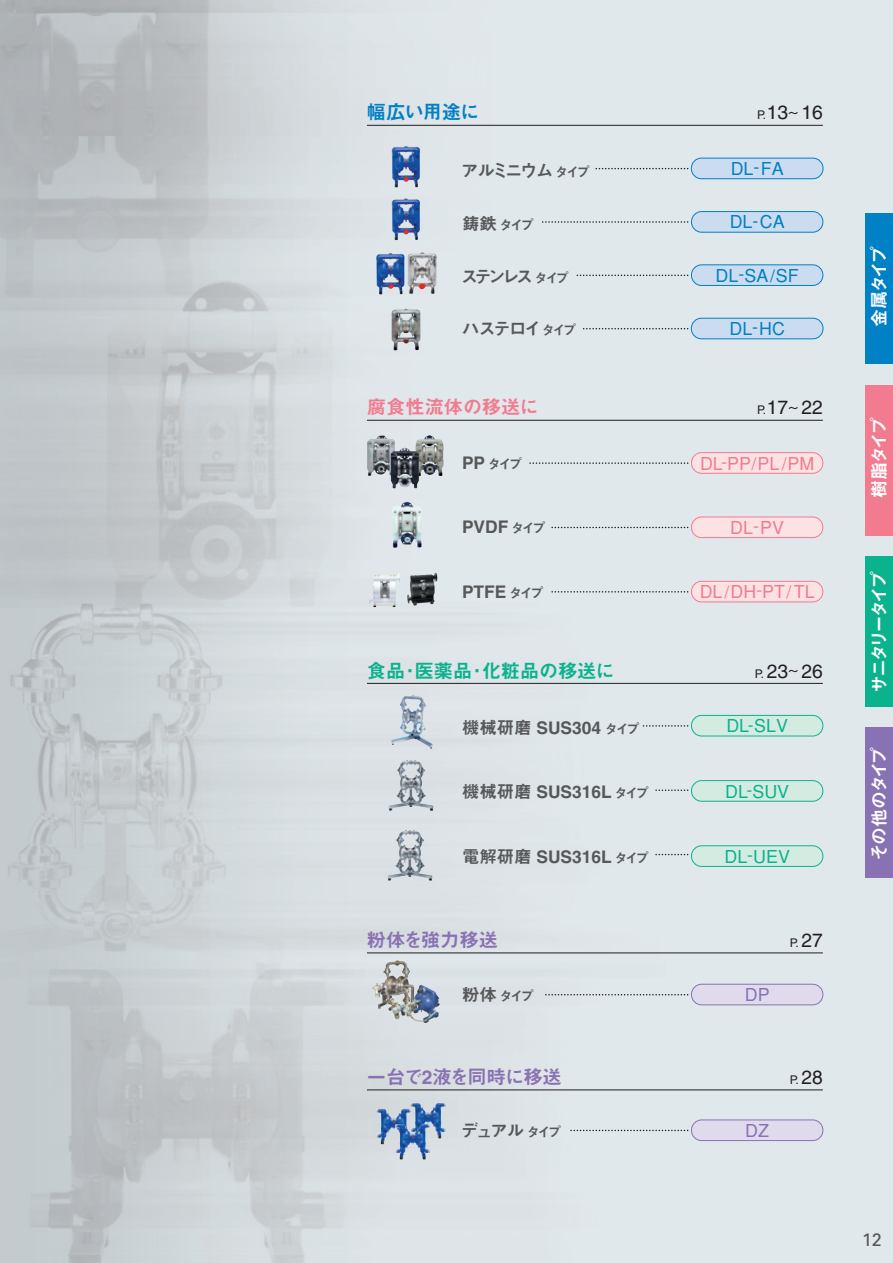
<style>
.page{position:relative;width:893px;height:1263px;background:#fff}
.page>*{position:absolute;margin:0;border:0;box-sizing:border-box;transform-origin:0 0}
.t1{font:19.2px "Helvetica";color:#231f20}
.t2{font:19.2px "Midashi Go MB31";color:#0ab38d}
.t3{font:19.2px "Midashi Go MB31";letter-spacing:-.05em;color:#8972b3}
.t4{font:19.2px "Midashi Go MB31";color:#f27b8f}
.t5{font:19.2px "Midashi Go MB31";letter-spacing:-.005em;color:#8972b3}
.t6{font:19.2px "Midashi Go MB31";letter-spacing:-.04em;color:#0080c5}
.t7{font:18px "Midashi Go MB31";letter-spacing:-.16em;color:#fff}
.t8{font:18px "Midashi Go MB31";letter-spacing:-.18em;color:#fff}
.t9{font:18px "Midashi Go MB31";letter-spacing:-.11em;color:#fff}
.t10{font:18px "Univers";color:#57585a}
.t11{font:500 17.85px "Gothic BBB";color:#f27b8f}
.t12{font:500 17.85px "Gothic BBB";color:#0080c5}
.t13{font:500 17.85px "Gothic BBB";color:#0ab38d}
.t14{font:500 17.85px "Gothic BBB";color:#8972b3}
.t15{font:17.4px "Midashi Go MB31";color:#57585a}
.t16{font:13.5px "Midashi Go MB31";letter-spacing:-.205em;color:#57585a}
.t17{font:12px "Helvetica";color:#231f20}
.s1{font-size:12px}
.s2{font-family:"Futo Go B101";font-weight:700;font-size:10.5px}
.s3{font-size:13.5px}
.s4{font-size:17.4px}
.s5{font-size:19.2px}
</style>
<div class="page">
<img style="left:0;top:0;width:892px;height:1263px">
<div style="left:865px;top:214px;width:28px;height:150px;background:#0080c5"></div>
<div style="left:865px;top:385px;width:28px;height:150px;background:#f27b8f"></div>
<div style="left:865px;top:556px;width:28px;height:150px;background:#0ab38d"></div>
<div style="left:865px;top:728px;width:28px;height:150px;background:#8972b3"></div>
<img style="left:388px;top:760px;width:46px;height:51px">
<img style="left:387px;top:829px;width:45px;height:52px">
<img style="left:376px;top:253px;width:23px;height:42px">
<img style="left:392px;top:198px;width:22px;height:42px">
<img style="left:392px;top:146px;width:22px;height:41px">
<img style="left:407px;top:251px;width:31px;height:43px">
<img style="left:367px;top:436px;width:28px;height:40px">
<img style="left:415px;top:435px;width:29px;height:41px">
<img style="left:391px;top:447px;width:28px;height:41px">
<img style="left:392px;top:501px;width:30px;height:47px">
<img style="left:391px;top:695px;width:42px;height:54px">
<img style="left:407px;top:573px;width:30px;height:33px">
<img style="left:369px;top:573px;width:31px;height:34px">
<img style="left:411px;top:1103px;width:35px;height:35px">
<img style="left:376px;top:1109px;width:35px;height:35px">
<img style="left:395px;top:1124px;width:35px;height:35px">
<img style="left:372px;top:960px;width:45px;height:56px">
<img style="left:392px;top:985px;width:48px;height:38px">
<img style="left:391px;top:308px;width:30px;height:42px">
<div style="left:691px;top:158px;width:132px;height:21px;background:#ccdcf0;border:1px solid #0080c5;border-radius:10px"></div>
<div style="left:691px;top:452px;width:132px;height:22px;background:#fce2e3;border:1px solid #f27b8f;border-radius:10px"></div>
<div style="left:691px;top:517px;width:132px;height:21px;background:#fce2e3;border:1px solid #f27b8f;border-radius:10px"></div>
<div style="left:691px;top:581px;width:132px;height:21px;background:#fce2e3;border:1px solid #f27b8f;border-radius:10px"></div>
<div style="left:691px;top:715px;width:132px;height:21px;background:#d4ebe2;border:1px solid #0ab38d;border-radius:10px"></div>
<div style="left:691px;top:984px;width:132px;height:21px;background:#e0dbec;border:1px solid #8972b3;border-radius:10px"></div>
<div style="left:691px;top:780px;width:132px;height:21px;background:#d4ebe2;border:1px solid #0ab38d;border-radius:10px"></div>
<div style="left:691px;top:845px;width:132px;height:22px;background:#d4ebe2;border:1px solid #0ab38d;border-radius:10px"></div>
<div style="left:691px;top:211px;width:132px;height:22px;background:#ccdcf0;border:1px solid #0080c5;border-radius:10px"></div>
<div style="left:691px;top:318px;width:132px;height:21px;background:#ccdcf0;border:1px solid #0080c5;border-radius:10px"></div>
<div style="left:691px;top:264px;width:132px;height:22px;background:#ccdcf0;border:1px solid #0080c5;border-radius:10px"></div>
<svg style="left:596px;top:168px;width:92px;height:1px"></svg>
<svg style="left:540px;top:221px;width:148px;height:2px"></svg>
<svg style="left:583px;top:328px;width:105px;height:1px"></svg>
<svg style="left:527px;top:462px;width:161px;height:2px"></svg>
<svg style="left:551px;top:591px;width:137px;height:1px"></svg>
<svg style="left:551px;top:527px;width:137px;height:1px"></svg>
<svg style="left:642px;top:725px;width:46px;height:2px"></svg>
<svg style="left:654px;top:854px;width:34px;height:1px"></svg>
<svg style="left:654px;top:789px;width:34px;height:2px"></svg>
<svg style="left:543px;top:994px;width:145px;height:1px"></svg>
<div style="left:691px;top:1119px;width:132px;height:22px;background:#e0dbec;border:1px solid #8972b3;border-radius:10px"></div>
<svg style="left:569px;top:1130px;width:119px;height:1px"></svg>
<svg style="left:575px;top:275px;width:113px;height:1px"></svg>
<hr style="left:367px;top:125px;width:456px;height:1px;background:#231f20">
<hr style="left:367px;top:420px;width:456px;height:1px;background:#231f20">
<hr style="left:367px;top:683px;width:456px;height:1px;background:#231f20">
<hr style="left:367px;top:953px;width:456px;height:1px;background:#231f20">
<hr style="left:367px;top:1090px;width:456px;height:1px;background:#231f20">
<svg style="left:892px;top:0;width:1px;height:1263px"></svg>
<p class="t6" style="left:367px;top:105px;width:114px">幅広い用途に</p>
<p class="t1" style="left:757px;top:106px;width:67px"><span class="s1">P.</span> 13<span class="s2">～</span> 16</p>
<p class="t15" style="left:461px;top:164px;width:130px">アルミニウム <span class="s3">タイプ</span></p>
<p class="t16" style="left:462px;top:220px;width:73px"><span class="s4">鋳鉄</span> タイプ</p>
<p class="t15" style="left:461px;top:270px;width:110px">ステンレス <span class="s3">タイプ</span></p>
<p class="t15" style="left:462px;top:322px;width:116px">ハステロイ <span class="s3">タイプ</span></p>
<p class="t12" style="left:731px;top:162px;width:55px">DL-FA</p>
<p class="t12" style="left:730px;top:215px;width:57px">DL-CA</p>
<p class="t12" style="left:716px;top:268px;width:85px">DL-SA/SF</p>
<p class="t12" style="left:729px;top:322px;width:57px">DL-HC</p>
<p class="t4" style="left:367px;top:400px;width:173px">腐食性流体の移送に</p>
<p class="t1" style="left:757px;top:401px;width:67px"><span class="s1">P.</span> 17<span class="s2">～</span> 22</p>
<p class="t16" style="left:462px;top:459px;width:62px"><span class="s4">PP</span> タイプ</p>
<p class="t11" style="left:700px;top:456px;width:116px">DL-PP/PL/PM</p>
<p class="t15" style="left:462px;top:520px;width:85px">PVDF <span class="s3">タイプ</span></p>
<p class="t11" style="left:730px;top:520px;width:55px">DL-PV</p>
<p class="t15" style="left:462px;top:585px;width:83px">PTFE <span class="s3">タイプ</span></p>
<p class="t11" style="left:700px;top:585px;width:116px">DL/DH-PT/ TL</p>
<p class="t2" style="left:367px;top:663px;width:249px">食品・医薬品・化粧品の移送に</p>
<p class="t1" style="left:755px;top:664px;width:69px"><span class="s1">P.</span> 23<span class="s2">～</span> 26</p>
<p class="t15" style="left:462px;top:720px;width:179px">機械研磨 SUS304 <span class="s3">タイプ</span></p>
<p class="t13" style="left:726px;top:719px;width:63px">DL-SLV</p>
<p class="t15" style="left:462px;top:785px;width:188px">機械研磨 SUS316L <span class="s3">タイプ</span></p>
<p class="t13" style="left:725px;top:784px;width:66px">DL-SUV</p>
<p class="t15" style="left:462px;top:850px;width:188px">電解研磨 SUS316L <span class="s3">タイプ</span></p>
<p class="t13" style="left:724px;top:849px;width:67px">DL-UEV</p>
<p class="t5" style="left:367px;top:932px;width:133px">粉体を強力移送</p>
<p class="t17" style="left:790px;top:938px;width:35px">P. <span class="s5">27</span></p>
<p class="t16" style="left:462px;top:991px;width:73px"><span class="s4">粉体</span> タイプ</p>
<p class="t14" style="left:745px;top:988px;width:26px">DP</p>
<p class="t3" style="left:367px;top:1069px;width:196px">一台で2液を同時に移送</p>
<p class="t17" style="left:790px;top:1075px;width:35px">P. <span class="s5">28</span></p>
<p class="t15" style="left:461px;top:1124px;width:102px">デュアル <span class="s3">タイプ</span></p>
<p class="t14" style="left:745px;top:1123px;width:25px">DZ</p>
<p class="t7" style="left:872px;top:327px;width:82px;rotate:-90deg">金属タイプ</p>
<p class="t7" style="left:872px;top:498px;width:82px;rotate:-90deg">樹脂タイプ</p>
<p class="t8" style="left:872px;top:693px;width:123px;rotate:-90deg">サニタリータイプ</p>
<p class="t9" style="left:872px;top:861px;width:116px;rotate:-90deg">その他のタイプ</p>
<p class="t10" style="left:862px;top:1233px;width:22px">12</p>
</div>
